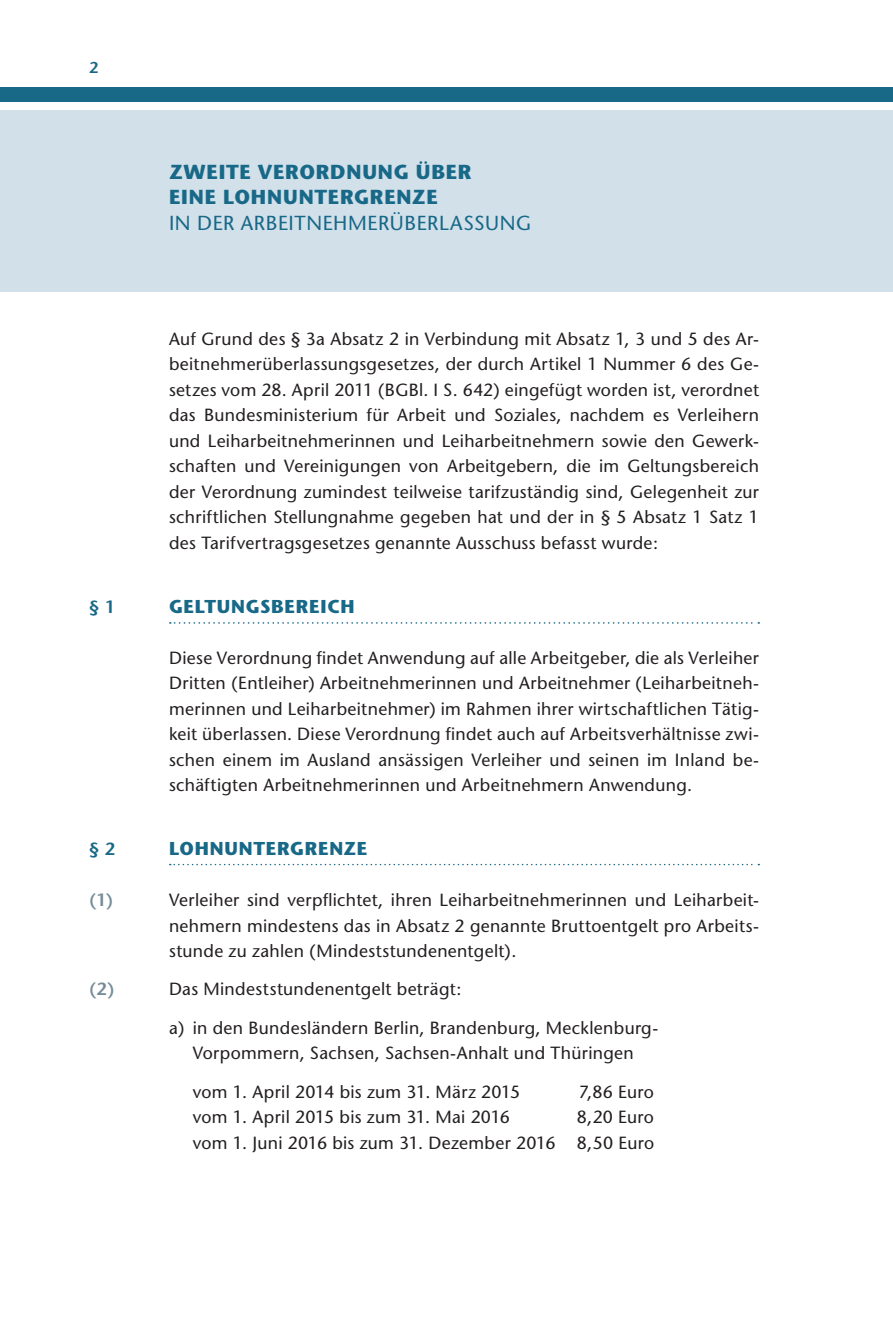
<style>
.page{position:relative;width:893px;height:1340px;background:#fff}
.page>*{position:absolute;margin:0;border:0;box-sizing:border-box;transform-origin:0 0}
.t1{font:700 20.25px/25.4px "Stone Sans";letter-spacing:.04em;color:#186887}
.t2{font:20.25px "Stone Sans";letter-spacing:.03em;color:#186887}
.t3{font:700 18.68px "Stone Sans";letter-spacing:.04em;color:#186887}
.t4{font:17.55px/25.4px "Stone Sans";letter-spacing:.02em;color:#231f20;text-align:justify}
.t5{font:600 17.55px "Stone Sans";color:#758c99}
.t6{font:600 17.55px "Stone Sans";color:#186887}
.t7{font:600 15.75px "Stone Sans";color:#186887}
</style>
<div class="page">
<div style="left:0;top:88px;width:893px;height:14px;background:#186887"></div>
<div style="left:0;top:110px;width:893px;height:182px;background:#d2e0ea"></div>
<svg style="left:170px;top:622px;width:589px;height:1px"></svg>
<svg style="left:170px;top:863px;width:589px;height:2px"></svg>
<p class="t7" style="left:89px;top:58px;width:11px">2</p>
<p class="t1" style="left:169px;top:159px;width:304px">ZWEITE VERORDNUNG ÜBER<br>EINE LOHNUNTERGRENZE</p>
<p class="t2" style="left:169px;top:211px;width:364px">IN DER ARBEITNEHMERÜBERLASSUNG</p>
<p class="t4" style="left:169px;top:326px;width:592px">Auf Grund des § 3a Absatz 2 in Verbindung mit Absatz 1, 3 und 5 des Ar&shy;beitnehmerüberlassungsgesetzes, der durch Artikel 1 Nummer 6 des Ge&shy;setzes vom 28. April 2011 (BGBl. I S. 642) eingefügt worden ist, verordnet das Bundesministerium für Arbeit und Soziales, nachdem es Verleihern und Leiharbeitnehmerinnen und Leiharbeitnehmern sowie den Gewerk&shy;schaften und Vereinigungen von Arbeitgebern, die im Geltungsbereich der Verordnung zumindest teilweise tarifzuständig sind, Gelegenheit zur schriftlichen Stellungnahme gegeben hat und der in § 5 Absatz 1 Satz 1 des Tarifvertragsgesetzes genannte Ausschuss befasst wurde:</p>
<p class="t6" style="left:89px;top:596px;width:27px">§ 1</p>
<p class="t3" style="left:169px;top:595px;width:187px">GELTUNGSBEREICH</p>
<p class="t4" style="left:169px;top:645px;width:592px">Diese Verordnung findet Anwendung auf alle Arbeitgeber, die als Verleiher Dritten (Entleiher) Arbeitnehmerinnen und Arbeitnehmer (Leiharbeitneh&shy;merinnen und Leiharbeitnehmer) im Rahmen ihrer wirtschaftlichen Tätig&shy;keit überlassen. Diese Verordnung findet auch auf Arbeitsverhältnisse zwi&shy;schen einem im Ausland ansässigen Verleiher und seinen im Inland be&shy;schäftigten Arbeitnehmerinnen und Arbeitnehmern Anwendung.</p>
<p class="t6" style="left:89px;top:838px;width:27px">§ 2</p>
<p class="t3" style="left:169px;top:837px;width:200px">LOHNUNTERGRENZE</p>
<p class="t5" style="left:89px;top:889px;width:26px">(1)</p>
<p class="t4" style="left:169px;top:887px;width:592px">Verleiher sind verpflichtet, ihren Leiharbeitnehmerinnen und Leiharbeit&shy;nehmern mindestens das in Absatz 2 genannte Bruttoentgelt pro Arbeits&shy;stunde zu zahlen (Mindeststundenentgelt).</p>
<p class="t5" style="left:89px;top:978px;width:27px">(2)</p>
<p class="t4" style="left:169px;top:970px;width:491px;line-height:38.2px">Das Mindeststundenentgelt beträgt:<br>a) in den Bundesländern Berlin, Brandenburg, Mecklenburg-</p>
<p class="t4" style="left:193px;top:1034px;width:443px;line-height:38.2px">Vorpommern, Sachsen, Sachsen-Anhalt und Thüringen vom 1. April 2014 bis zum 31. März 2015</p>
<p class="t4" style="left:579px;top:1078px;width:77px">7,86 Euro</p>
<p class="t4" style="left:193px;top:1104px;width:319px">vom 1. April 2015 bis zum 31. Mai 2016</p>
<p class="t4" style="left:193px;top:1104px;width:463px;text-align:right">8,20 Euro<br>vom 1. Juni 2016 bis zum 31. Dezember 2016 8,50 Euro</p>
</div>
